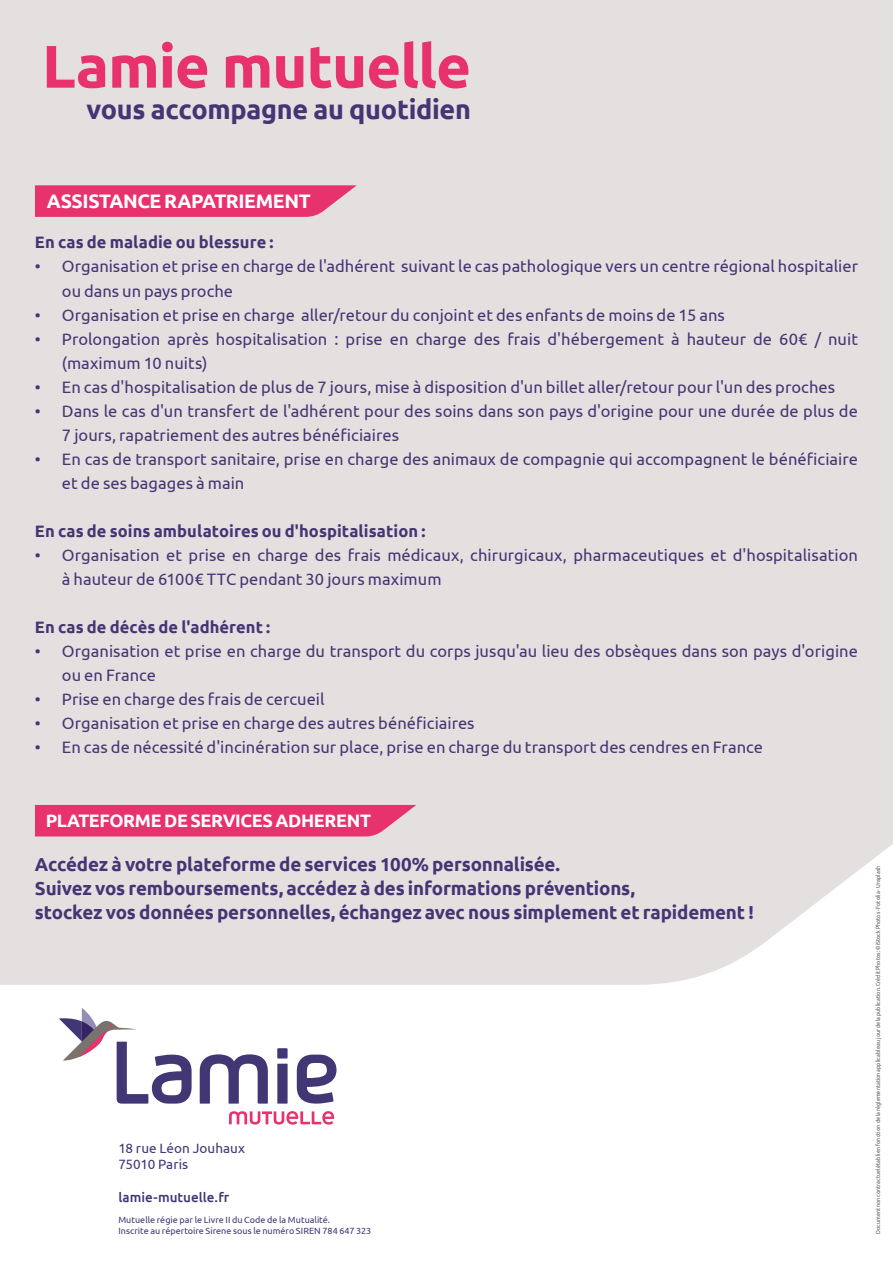
<style>
.page{position:relative;width:893px;height:1263px;background:#fff}
.page>*{position:absolute;margin:0;border:0;box-sizing:border-box;transform-origin:0 0}
.t1{font:700 60px "Ubuntu";letter-spacing:-.02em;color:#e8326e}
.t2{font:700 27px "Ubuntu";letter-spacing:-.01em;color:#433675}
.t3{font:700 19.5px "Ubuntu";letter-spacing:-.02em;color:#fff}
.t4{font:700 18.75px/24px "Ubuntu";letter-spacing:-.01em;color:#433675}
.t5{font:700 18px "Ubuntu";letter-spacing:-.02em;color:#fff}
.t6{font:16.5px/24px "Ubuntu";letter-spacing:.005em;color:#433675}
.t7{font:700 16.5px "Ubuntu";letter-spacing:.005em;color:#433675}
.t8{font:13.5px/16.2px "Ubuntu";color:#433675}
.t9{font:500 13.5px "Ubuntu";color:#433675}
.t10{font:9px/10.8px "Ubuntu";color:#433675}
.t11{font:6px "Ubuntu";color:#575756;scale:.9 1}
</style>
<div class="page">
<svg style="left:0;top:789px;width:893px;height:196px;background:#e6e2e1"></svg>
<div style="left:0;top:0;width:893px;height:789px;background:#e4e0df"></div>
<svg style="left:229px;top:1111px;width:105px;height:13px"></svg>
<svg style="left:200px;top:1054px;width:68px;height:49px"></svg>
<svg style="left:277px;top:1064px;width:11px;height:39px"></svg>
<svg style="left:297px;top:1054px;width:39px;height:49px"></svg>
<svg style="left:59px;top:1008px;width:133px;height:95px"></svg>
<div style="left:277px;top:1048px;width:11px;height:10px;background:#433675"></div>
<svg style="left:35px;top:185px;width:322px;height:32px;background:#e73f76"></svg>
<div style="left:35px;top:805px;width:381px;height:31px;background:#e8326e"></div>
<h1 class="t1" style="left:42px;top:30px;width:431px">Lamie mutuelle</h1>
<h2 class="t2" style="left:87px;top:94px;width:386px">vous accompagne au quotidien</h2>
<p class="t3" style="left:47px;top:189px;width:265px">ASSISTANCE RAPATRIEMENT</p>
<p class="t7" style="left:35px;top:233px;width:240px">En cas de maladie ou blessure :</p>
<p class="t6" style="left:62px;top:254px;width:797px;text-indent:-27px">• Organisation et prise en charge de l'adhérent suivant le cas pathologique vers un centre régional hospitalier ou dans un pays proche</p>
<p class="t6" style="left:35px;top:302px;width:691px">• Organisation et prise en charge aller/retour du conjoint et des enfants de moins de 15 ans</p>
<p class="t6" style="left:62px;top:326px;width:797px;text-indent:-27px">• Prolongation après hospitalisation : prise en charge des frais d'hébergement à hauteur de 60€ / nuit (maximum 10 nuits)</p>
<p class="t6" style="left:35px;top:374px;width:802px">• En cas d'hospitalisation de plus de 7 jours, mise à disposition d'un billet aller/retour pour l'un des proches</p>
<p class="t6" style="left:62px;top:398px;width:797px;text-indent:-27px">• Dans le cas d'un transfert de l'adhérent pour des soins dans son pays d'origine pour une durée de plus de<br>7 jours, rapatriement des autres bénéficiaires</p>
<p class="t6" style="left:62px;top:446px;width:797px;text-indent:-27px">• En cas de transport sanitaire, prise en charge des animaux de compagnie qui accompagnent le bénéficiaire et de ses bagages à main</p>
<p class="t7" style="left:35px;top:521px;width:392px">En cas de soins ambulatoires ou d'hospitalisation :</p>
<p class="t6" style="left:62px;top:542px;width:797px;text-indent:-27px">• Organisation et prise en charge des frais médicaux, chirurgicaux, pharmaceutiques et d'hospitalisation à hauteur de 6100€ TTC pendant 30 jours maximum</p>
<p class="t7" style="left:35px;top:617px;width:237px">En cas de décès de l'adhérent :</p>
<p class="t6" style="left:62px;top:638px;width:797px;text-indent:-27px">• Organisation et prise en charge du transport du corps jusqu'au lieu des obsèques dans son pays d'origine ou en France</p>
<p class="t6" style="left:35px;top:686px;width:291px">• Prise en charge des frais de cercueil</p>
<p class="t6" style="left:35px;top:710px;width:441px">• Organisation et prise en charge des autres bénéficiaires</p>
<p class="t6" style="left:35px;top:734px;width:730px">• En cas de nécessité d'incinération sur place, prise en charge du transport des cendres en France</p>
<p class="t5" style="left:46px;top:810px;width:327px">PLATEFORME DE SERVICES ADHERENT</p>
<p class="t4" style="left:35px;top:852px;width:720px">Accédez à votre plateforme de services 100% personnalisée.<br>Suivez vos remboursements, accédez à des informations préventions,<br>stockez vos données personnelles, échangez avec nous simplement et rapidement !</p>
<p class="t8" style="left:118px;top:1140px;width:128px">18 rue Léon Jouhaux<br>75010 Paris</p>
<p class="t9" style="left:118px;top:1188px;width:112px">lamie-mutuelle.fr</p>
<p class="t10" style="left:118px;top:1214px;width:254px">Mutuelle régie par le Livre II du Code de la Mutualité.<br>Inscrite au répertoire Sirene sous le numéro SIREN 784 647 323</p>
<p class="t11" style="left:874px;top:1234px;width:410px;rotate:-90deg">Document non contractuel établi en fonction de la réglementation applicable au jour de la publication. Crédit Photos : ©iStock Photos - Fotolia - Unsplash</p>
</div>
